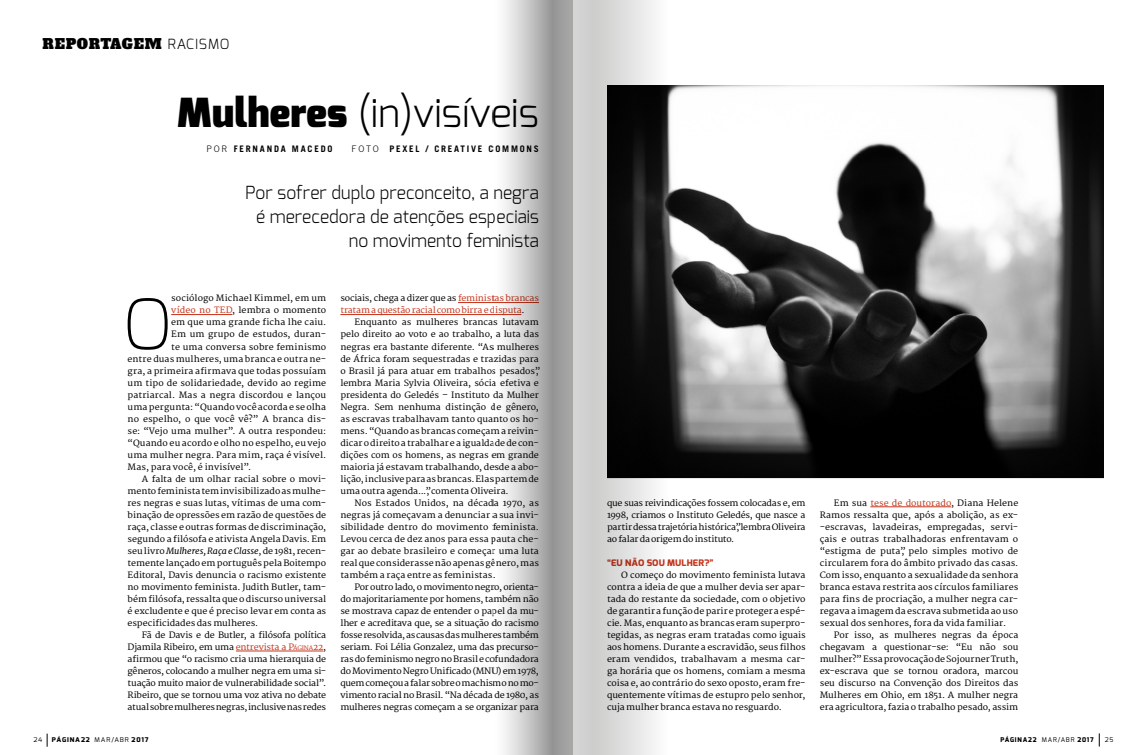
<style>
.page{position:relative;width:1146px;height:755px;background:#fff}
.page>*{position:absolute;margin:0;border:0;box-sizing:border-box;transform-origin:0 0}
.t1{font:200 69.7px "Exo";color:#000;scale:1.05 1}
.t2{font:300 40px "Exo";color:#000}
.t3{font:300 18px/24px "Exo";color:#000;text-align:right}
.t4{font:14px "Alfa Slab One";letter-spacing:.05em;color:#000}
.t5{font:700 9px "Trade Gothic LT Std";letter-spacing:.2em;color:#000}
.t6{font:800 9px "Exo";letter-spacing:.015em;color:#c5351c;scale:1.04 1}
.t7{font:8.5px/12px "Merriweather";color:#000;text-align:justify;scale:1.05 1}
.t8{font:8.5px "Merriweather";letter-spacing:-.025em;color:#000;scale:1.05 1}
.t9{font:8.5px "Merriweather";letter-spacing:-.02em;color:#000;scale:1.05 1}
.t10{font:8.5px/12px "Merriweather";letter-spacing:-.02em;color:#c5351c;scale:1.05 1}
.t11{font:8.5px "Merriweather";letter-spacing:.02em;color:#000;scale:1.05 1}
.t12{font:800 6.5px "Exo";letter-spacing:.125em;color:#000;scale:1.05 1}
.t13{font:800 6.5px "Exo";letter-spacing:.125em;color:#000}
.t14{font:6.5px "Exo";color:#000;scale:1.05 1}
.t15{font:6.5px "Exo";color:#000}
.s1{font-family:"Exo";font-weight:300}
.s2{font-weight:900}
.s3{font-weight:300}
.s4{color:#c5351c}
.s5{font-style:italic}
.s6{font-size:5.9px;color:#c5351c}
.s7{font-weight:400}
.s8{color:#000}
</style>
<div class="page">
<hr style="left:171px;top:314px;width:61px;height:1px;background:#c5351c">
<hr style="left:236px;top:650px;width:87px;height:1px;background:#c5351c">
<hr style="left:458px;top:302px;width:81px;height:1px;background:#c5351c">
<hr style="left:340px;top:314px;width:181px;height:1px;background:#c5351c">
<svg style="left:47px;top:733px;width:1px;height:13px"></svg>
<img style="left:668px;top:86px;width:435px;height:391px">
<hr style="left:870px;top:506px;width:80px;height:1px;background:#c5351c">
<svg style="left:1098px;top:733px;width:1px;height:13px"></svg>
<svg style="left:573px;top:0;width:95px;height:754px;background:#969796"></svg>
<svg style="left:494px;top:0;width:78px;height:754px"></svg>
<h3 class="t4" style="left:43px;top:34px;width:188px">REPORTAGEM <span class="s1">RACISMO</span></h3>
<h2 class="t2" style="left:177px;top:87px;width:363px"><span class="s2">Mulheres</span> (in)visíveis</h2>
<p class="t5" style="left:206px;top:143px;width:127px"><span class="s3">POR</span> FERNANDA MACEDO</p>
<p class="t5" style="left:351px;top:143px;width:189px"><span class="s3">FOTO</span> PEXEL / CREATIVE COMMONS</p>
<h3 class="t3" style="left:245px;top:180px;width:295px">Por sofrer duplo preconceito, a negra é merecedora de atenções especiais no movimento feminista</h3>
<h1 class="t1" style="left:122px;top:279px;width:49px">O</h1>
<p class="t7" style="left:171px;top:292px;width:149px">sociólogo Michael Kimmel, em um</p>
<p class="t7" style="left:171px;top:304px;width:149px"><span class="s4">vídeo no TED</span>, lembra o momento</p>
<p class="t7" style="left:171px;top:316px;width:149px">em que uma grande ficha lhe caiu.</p>
<p class="t7" style="left:171px;top:328px;width:149px">Em um grupo de estudos, duran-</p>
<p class="t7" style="left:171px;top:340px;width:149px">te uma conversa sobre feminismo</p>
<p class="t7" style="left:128px;top:352px;width:190px">entre duas mulheres, uma branca e outra ne-</p>
<p class="t11" style="left:128px;top:365px;width:190px">gra, a primeira afirmava que todas possuíam</p>
<p class="t7" style="left:128px;top:376px;width:190px">um tipo de solidariedade, devido ao regime</p>
<p class="t7" style="left:128px;top:388px;width:190px">patriarcal. Mas a negra discordou e lançou</p>
<p class="t7" style="left:128px;top:400px;width:190px">uma pergunta: “Quando você acorda e se olha</p>
<p class="t7" style="left:128px;top:412px;width:190px">no espelho, o que você vê?” A branca dis-</p>
<p class="t7" style="left:128px;top:424px;width:190px">se: “Vejo uma mulher”. A outra respondeu:</p>
<p class="t7" style="left:128px;top:436px;width:190px">“Quando eu acordo e olho no espelho, eu vejo</p>
<p class="t7" style="left:128px;top:448px;width:190px">uma mulher negra. Para mim, raça é visível.</p>
<p class="t7" style="left:128px;top:460px;width:119px">Mas, para você, é invisível”.</p>
<p class="t7" style="left:142px;top:472px;width:177px">A falta de um olhar racial sobre o movi-</p>
<p class="t7" style="left:128px;top:484px;width:190px">mento feminista tem invisibilizado as mulhe-</p>
<p class="t7" style="left:128px;top:496px;width:190px">res negras e suas lutas, vítimas de uma com-</p>
<p class="t7" style="left:128px;top:508px;width:190px">binação de opressões em razão de questões de</p>
<p class="t7" style="left:128px;top:520px;width:190px">raça, classe e outras formas de discriminação,</p>
<p class="t7" style="left:128px;top:532px;width:190px">segundo a filósofa e ativista Angela Davis. Em</p>
<p class="t7" style="left:128px;top:544px;width:190px">seu livro <span class="s5">Mulheres, Raça e Classe</span>, de 1981, recen-</p>
<p class="t7" style="left:128px;top:556px;width:190px">temente lançado em português pela Boitempo</p>
<p class="t7" style="left:128px;top:568px;width:190px">Editoral, Davis denuncia o racismo existente</p>
<p class="t7" style="left:128px;top:580px;width:190px">no movimento feminista. Judith Butler, tam-</p>
<p class="t7" style="left:128px;top:592px;width:190px">bém filósofa, ressalta que o discurso universal</p>
<p class="t7" style="left:128px;top:604px;width:190px">é excludente e que é preciso levar em conta as</p>
<p class="t7" style="left:128px;top:616px;width:126px">especificidades das mulheres.</p>
<p class="t8" style="left:142px;top:629px;width:177px">Fã de Davis e de Butler, a filósofa política</p>
<p class="t9" style="left:128px;top:641px;width:190px">Djamila Ribeiro, em uma <span class="s4">entrevista a</span> <span class="s4">P</span><span class="s6">ÁGINA</span><span class="s4">22</span>,</p>
<p class="t7" style="left:128px;top:652px;width:190px">afirmou que “o racismo cria uma hierarquia de</p>
<p class="t8" style="left:128px;top:665px;width:190px">gêneros, colocando a mulher negra em uma si-</p>
<p class="t9" style="left:128px;top:677px;width:190px">tuação muito maior de vulnerabilidade social”.</p>
<p class="t8" style="left:128px;top:689px;width:190px">Ribeiro, que se tornou uma voz ativa no debate</p>
<p class="t8" style="left:128px;top:701px;width:190px">atual sobre mulheres negras, inclusive nas redes</p>
<p class="t14" style="left:33px;top:735px;width:10px">24</p>
<p class="t12" style="left:52px;top:735px;width:94px">PÁGINA22 <span class="s7">MAR/ABR</span> 2017</p>
<p class="t10" style="left:340px;top:292px;width:190px"><span class="s8">sociais, chega a dizer que as</span> feministas brancas tratam a questão racial como birra e disputa<span class="s8">.</span></p>
<p class="t7" style="left:340px;top:316px;width:192px;text-align:left;text-indent:14px">Enquanto as mulheres brancas lutavam pelo direito ao voto e ao trabalho, a luta das negras era bastante diferente. “As mulheres de África foram sequestradas e trazidas para o Brasil já para atuar em trabalhos pesados”, lembra Maria Sylvia Oliveira, sócia efetiva e presidenta do Geledés – Instituto da Mulher Negra. Sem nenhuma distinção de gênero, as escravas trabalhavam tanto quanto os ho&shy;mens. “Quando as brancas começam a reivin&shy;dicar o direito a trabalhar e a igualdade de con&shy;dições com os homens, as negras em grande maioria já estavam trabalhando, desde a abo&shy;lição, inclusive para as brancas. Elas partem de uma outra agenda...”, comenta Oliveira.</p>
<p class="t7" style="left:340px;top:496px;width:190px;text-indent:14px">Nos Estados Unidos, na década 1970, as negras já começavam a denunciar a sua invi&shy;sibilidade dentro do movimento feminista.<br>Levou cerca de dez anos para essa pauta che&shy;gar ao debate brasileiro e começar uma luta real que considerasse não apenas gênero, mas também a raça entre as feministas.</p>
<p class="t7" style="left:340px;top:580px;width:190px;text-indent:14px">Por outro lado, o movimento negro, orienta&shy;do majoritariamente por homens, também não se mostrava capaz de entender o papel da mu&shy;lher e acreditava que, se a situação do racismo fosse resolvida, as causas das mulheres também seriam. Foi Lélia Gonzalez, uma das precurso&shy;ras do feminismo negro no Brasil e cofundadora do Movimento Negro Unificado (MNU) em 1978, quem começou a falar sobre o machismo no mo&shy;vimento racial no Brasil. “Na década de 1980, as mulheres negras começam a se organizar para</p>
<p class="t7" style="left:607px;top:496px;width:190px">que suas reivindicações fossem colocadas e, em 1998, criamos o Instituto Geledés, que nasce a partir dessa trajetória histórica”, lembra Oliveira ao falar da origem do instituto.</p>
<p class="t6" style="left:607px;top:556px;width:104px">“EU NÃO SOU MULHER?”</p>
<p class="t7" style="left:607px;top:568px;width:190px;text-indent:14px">O começo do movimento feminista lutava contra a ideia de que a mulher devia ser apar&shy;tada do restante da sociedade, com o objetivo de garantir a função de parir e proteger a espé&shy;cie. Mas, enquanto as brancas eram superpro&shy;tegidas, as negras eram tratadas como iguais aos homens. Durante a escravidão, seus filhos eram vendidos, trabalhavam a mesma car&shy;ga horária que os homens, comiam a mesma coisa e, ao contrário do sexo oposto, eram fre&shy;quentemente vítimas de estupro pelo senhor, cuja mulher branca estava no resguardo.</p>
<p class="t7" style="left:819px;top:496px;width:191px;text-indent:14px">Em sua <span class="s4">tese de doutorado</span>, Diana Helene Ramos ressalta que, após a abolição, as ex--escravas, lavadeiras, empregadas, servi&shy;çais e outras trabalhadoras enfrentavam o “estigma de puta”, pelo simples motivo de circularem fora do âmbito privado das casas.<br>Com isso, enquanto a sexualidade da senhora branca estava restrita aos círculos familiares para fins de procriação, a mulher negra car&shy;regava a imagem da escrava submetida ao uso sexual dos senhores, fora da vida familiar.</p>
<p class="t7" style="left:819px;top:628px;width:190px;text-indent:14px">Por isso, as mulheres negras da época chegavam a questionar-se: “Eu não sou mulher?” Essa provocação de Sojourner Truth, ex-escrava que se tornou oradora, marcou seu discurso na Convenção dos Direitos das Mulheres em Ohio, em 1851. A mulher negra era agricultora, fazia o trabalho pesado, assim</p>
<p class="t13" style="left:1000px;top:735px;width:95px">PÁGINA22 <span class="s7">MAR/ABR</span> 2017</p>
<p class="t15" style="left:1104px;top:735px;width:10px">25</p>
</div>
